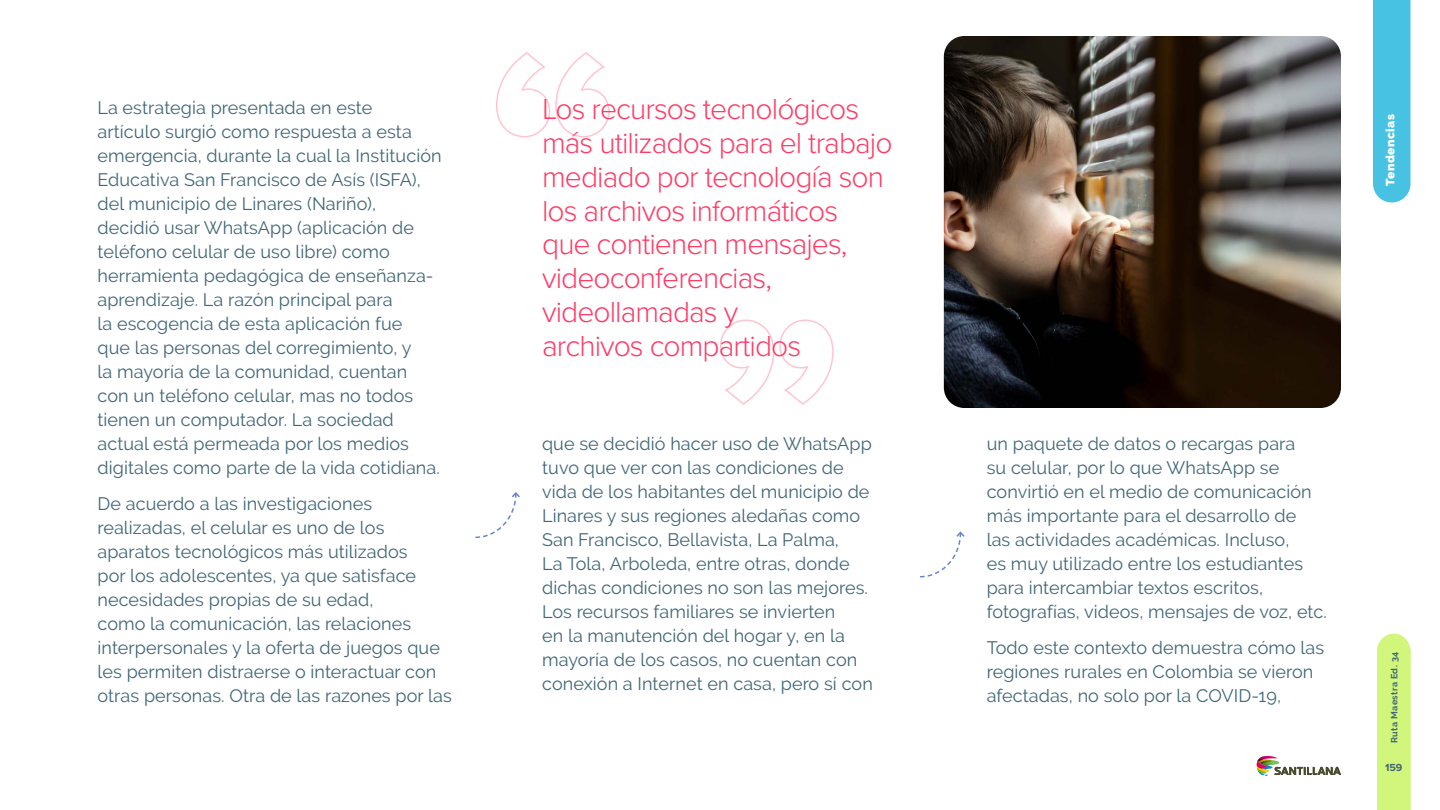
<style>
.page{position:relative;width:1440px;height:810px;background:#fff}
.page>*{position:absolute;margin:0;border:0;box-sizing:border-box;transform-origin:0 0}
.t1{font:300 30px/33.8px "Proxima Nova";letter-spacing:-.03em;color:#ff3b65}
.t2{font:18px/24px "Raleway";letter-spacing:.005em;color:#3f6677}
.t3{font:900 12px "Raleway";letter-spacing:.04em;color:#fff}
.t4{font:700 10.65px "Proxima Nova";color:#3f6677}
.t5{font:700 9px "Raleway";letter-spacing:.04em;color:#3f6677}
</style>
<div class="page">
<svg style="left:720px;top:319px;width:114px;height:86px"></svg>
<svg style="left:496px;top:52px;width:114px;height:86px"></svg>
<img style="left:945px;top:37px;width:394px;height:370px">
<div style="left:942px;top:34px;width:400px;height:376px;border:2px solid #fff;border-radius:21px"></div>
<div style="left:1373px;top:0;width:38px;height:203px;background:#48c2e3"></div>
<div style="left:1377px;top:634px;width:34px;height:176px;background:#d2f67c"></div>
<svg style="left:1256px;top:755px;width:85px;height:21px"></svg>
<svg style="left:475px;top:492px;width:45px;height:47px"></svg>
<svg style="left:920px;top:531px;width:45px;height:47px"></svg>
<p class="t2" style="left:98px;top:96px;width:346px">La estrategia presentada en este<br>artículo surgió como respuesta a esta emergencia, durante la cual la Institución Educativa San Francisco de Asís (ISFA), del municipio de Linares (Nariño), decidió usar WhatsApp (aplicación de teléfono celular de uso libre) como herramienta pedagógica de enseñanza&shy;aprendizaje. La razón principal para<br>la escogencia de esta aplicación fue<br>que las personas del corregimiento, y<br>la mayoría de la comunidad, cuentan con un teléfono celular, mas no todos tienen un computador. La sociedad actual está permeada por los medios digitales como parte de la vida cotidiana.</p>
<p class="t2" style="left:98px;top:492px;width:356px">De acuerdo a las investigaciones realizadas, el celular es uno de los aparatos tecnológicos más utilizados<br>por los adolescentes, ya que satisface necesidades propias de su edad,<br>como la comunicación, las relaciones interpersonales y la oferta de juegos que les permiten distraerse o interactuar con otras personas. Otra de las razones por las</p>
<h1 class="t1" style="left:542px;top:91px;width:352px">Los recursos tecnológicos más utilizados para el trabajo mediado por tecnología son los archivos informáticos que contienen mensajes, videoconferencias, videollamadas y<br>archivos compartidos</h1>
<p class="t3" style="left:1383px;top:186px;width:73px;rotate:-90deg">Tendencias</p>
<p class="t2" style="left:542px;top:432px;width:332px">que se decidió hacer uso de WhatsApp tuvo que ver con las condiciones de vida de los habitantes del municipio de Linares y sus regiones aledañas como San Francisco, Bellavista, La Palma,<br>La Tola, Arboleda, entre otras, donde dichas condiciones no son las mejores.<br>Los recursos familiares se invierten<br>en la manutención del hogar y, en la mayoría de los casos, no cuentan con conexión a Internet en casa, pero sí con</p>
<p class="t2" style="left:987px;top:432px;width:342px">un paquete de datos o recargas para<br>su celular, por lo que WhatsApp se convirtió en el medio de comunicación más importante para el desarrollo de<br>las actividades académicas. Incluso,<br>es muy utilizado entre los estudiantes para intercambiar textos escritos, fotografías, videos, mensajes de voz, etc.</p>
<p class="t2" style="left:987px;top:636px;width:339px">Todo este contexto demuestra cómo las regiones rurales en Colombia se vieron afectadas, no solo por la COVID-19,</p>
<p class="t5" style="left:1389px;top:743px;width:93px;rotate:-90deg">Ruta Maestra Ed. 34</p>
<p class="t4" style="left:1385px;top:759px;width:19px">159</p>
</div>
